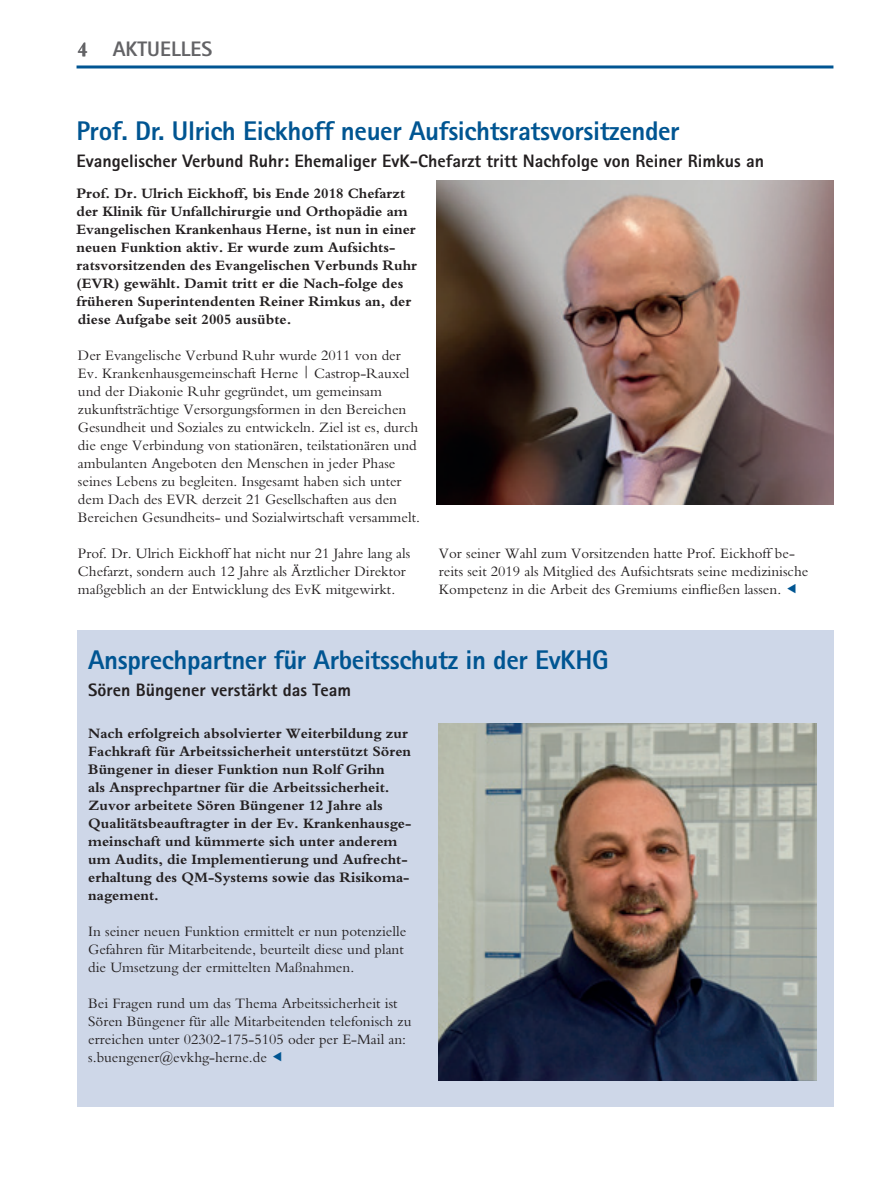
<style>
.page{position:relative;width:893px;height:1191px;background:#fff}
.page>*{position:absolute;margin:0;border:0;box-sizing:border-box;transform-origin:0 0}
.t1{font:800 27px "Rotis Sans Serif";letter-spacing:-.015em;color:#005592}
.t2{font:800 21px "Rotis Sans Serif";color:#636366}
.t3{font:800 18px "Rotis Sans Serif";color:#231f20}
.t4{font:15px/18px "M Bembo";color:#231f20}
.t5{font:700 15px/18px "M Bembo";color:#231f20}
.s1{font-family:"M Bembo";font-weight:700}
</style>
<div class="page">
<div style="left:77px;top:630px;width:756px;height:477px;background:#ced7e8"></div>
<hr style="left:77px;top:65px;width:756px;height:3px;background:#005592">
<img style="left:436px;top:180px;width:397px;height:324px">
<img style="left:439px;top:723px;width:377px;height:357px">
<p class="t2" style="left:78px;top:36px;width:136px"><span class="s1">4</span> AKTUELLES</p>
<p class="t1" style="left:77px;top:114px;width:605px">Prof. Dr. Ulrich Eickhoff neuer Aufsichtsratsvorsitzender</p>
<p class="t3" style="left:77px;top:150px;width:689px">Evangelischer Verbund Ruhr: Ehemaliger EvK-Chefarzt tritt Nachfolge von Reiner Rimkus an</p>
<p class="t5" style="left:77px;top:184px;width:342px">Prof. Dr. Ulrich Eickhoff, bis Ende 2018 Chefarzt der Klinik für Unfallchirurgie und Orthopädie am Evangelischen Krankenhaus Herne, ist nun in einer neuen Funktion aktiv. Er wurde zum Aufsichts&shy;ratsvorsitzenden des Evangelischen Verbunds Ruhr (EVR) gewählt. Damit tritt er die Nach-folge des früheren Superintendenten Reiner Rimkus an, der diese Aufgabe seit 2005 ausübte.</p>
<p class="t4" style="left:78px;top:346px;width:343px">Der Evangelische Verbund Ruhr wurde 2011 von der Ev. Krankenhausgemeinschaft Herne | Castrop-Rauxel und der Diakonie Ruhr gegründet, um gemeinsam zukunftsträchtige Versorgungsformen in den Bereichen Gesundheit und Soziales zu entwickeln. Ziel ist es, durch die enge Verbindung von stationären, teilstationären und ambulanten Angeboten den Menschen in jeder Phase seines Lebens zu begleiten. Insgesamt haben sich unter dem Dach des EVR derzeit 21 Gesellschaften aus den Bereichen Gesundheits- und Sozialwirtschaft versammelt.</p>
<p class="t4" style="left:78px;top:544px;width:334px">Prof. Dr. Ulrich Eickhoff hat nicht nur 21 Jahre lang als<br>Chefarzt, sondern auch 12 Jahre als Ärztlicher Direktor maßgeblich an der Entwicklung des EvK mitgewirkt.</p>
<p class="t4" style="left:439px;top:544px;width:371px">Vor seiner Wahl zum Vorsitzenden hatte Prof. Eickhoff be&shy;reits seit 2019 als Mitglied des Aufsichtsrats seine medizinische<br>Kompetenz in die Arbeit des Gremiums einfließen lassen.</p>
<p class="t1" style="left:88px;top:643px;width:522px">Ansprechpartner für Arbeitsschutz in der EvKHG</p>
<p class="t3" style="left:88px;top:679px;width:264px">Sören Büngener verstärkt das Team</p>
<p class="t5" style="left:88px;top:724px;width:325px">Nach erfolgreich absolvierter Weiterbildung zur Fachkraft für Arbeitssicherheit unterstützt Sören Büngener in dieser Funktion nun Rolf Grihn<br>als Ansprechpartner für die Arbeitssicherheit.<br>Zuvor arbeitete Sören Büngener 12 Jahre als Qualitätsbeauftragter in der Ev. Krankenhausge&shy;meinschaft und kümmerte sich unter anderem um Audits, die Implementierung und Aufrecht&shy;erhaltung des QM-Systems sowie das Risikoma&shy;nagement.</p>
<p class="t4" style="left:88px;top:922px;width:320px">In seiner neuen Funktion ermittelt er nun potenzielle<br>Gefahren für Mitarbeitende, beurteilt diese und plant die Umsetzung der ermittelten Maßnahmen.</p>
<p class="t4" style="left:88px;top:994px;width:325px">Bei Fragen rund um das Thema Arbeitssicherheit ist Sören Büngener für alle Mitarbeitenden telefonisch zu erreichen unter 02302-175-5105 oder per E-Mail an: s.buengener@evkhg-herne.de</p>
</div>
